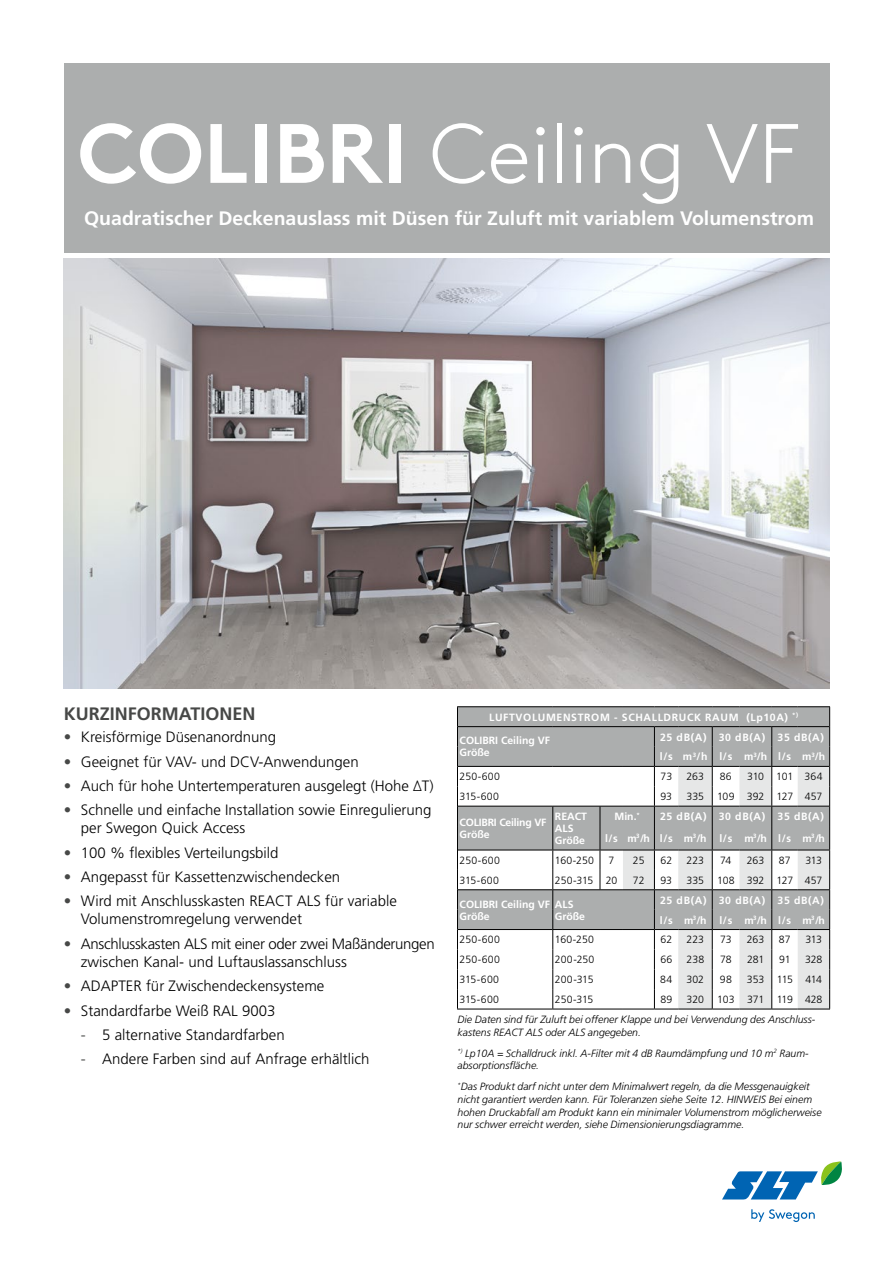
<style>
.page{position:relative;width:893px;height:1263px;background:#fff}
.page>*{position:absolute;margin:0;border:0;box-sizing:border-box;transform-origin:0 0}
.t1{font:300 84px "Swegon Brown";color:#fff}
.t2{font:700 19.5px "Frutiger LT Pro";color:#fff}
.t3{font:700 18px "Frutiger LT Pro";color:#474847}
.t4{font:300 15px/18px "Frutiger LT Pro";color:#000}
.t5{font:300 15px/18px "Frutiger LT Pro";letter-spacing:-.02em;color:#000}
.t6{font:italic 300 10.5px/12.6px "Frutiger LT Pro";color:#000}
.t7{font:300 10.5px "Frutiger LT Pro";color:#000}
.t8{font:700 10.5px/19.8px "Frutiger LT Pro";letter-spacing:.06em;color:#fff}
.t9{font:700 10.5px/12px "Frutiger LT Pro";color:#fff}
.t10{font:700 10.5px/12px "Frutiger LT Pro";letter-spacing:-.02em;color:#fff}
.t11{font:300 10.5px "Frutiger LT Pro";letter-spacing:-.02em;color:#000}
.t12{font:300 10.5px "Frutiger LT Pro";letter-spacing:-.04em;color:#000}
.s1{font-weight:700}
.s2{color:#474847}
.s3{font-family:"Swegon Brown"}
</style>
<div class="page">
<svg style="left:751px;top:1209px;width:64px;height:13px"></svg>
<svg style="left:722px;top:1161px;width:120px;height:38px"></svg>
<img style="left:64px;top:259px;width:765px;height:429px">
<div style="left:64px;top:64px;width:765px;height:189px;background:#acaeae"></div>
<svg style="left:458px;top:707px;width:371px;height:222px;fill:#acaeae"></svg>
<svg style="left:798px;top:767px;width:31px;height:242px;background:#d0d1d1"></svg>
<hr style="left:457px;top:706px;width:96px;height:1px;background:#000">
<hr style="left:553px;top:706px;width:47px;height:1px;background:#000">
<svg style="left:600px;top:706px;width:23px;height:1px"></svg>
<hr style="left:623px;top:706px;width:31px;height:1px;background:#000">
<svg style="left:654px;top:706px;width:24px;height:1px"></svg>
<hr style="left:678px;top:706px;width:34px;height:1px;background:#000">
<svg style="left:712px;top:706px;width:27px;height:1px"></svg>
<hr style="left:739px;top:706px;width:33px;height:1px;background:#000">
<svg style="left:772px;top:706px;width:26px;height:1px"></svg>
<hr style="left:798px;top:706px;width:32px;height:1px;background:#000">
<svg style="left:457px;top:707px;width:1px;height:302px"></svg>
<hr style="left:458px;top:726px;width:95px;height:1px;background:#000">
<hr style="left:798px;top:726px;width:31px;height:1px;background:#000">
<hr style="left:798px;top:766px;width:31px;height:1px;background:#000">
<hr style="left:458px;top:766px;width:95px;height:1px;background:#000">
<svg style="left:829px;top:707px;width:1px;height:302px"></svg>
<hr style="left:458px;top:806px;width:95px;height:1px;background:#000">
<hr style="left:458px;top:850px;width:95px;height:1px;background:#000">
<hr style="left:458px;top:889px;width:95px;height:1px;background:#000">
<hr style="left:798px;top:889px;width:32px;height:1px;background:#000">
<hr style="left:457px;top:1009px;width:96px;height:1px;background:#000">
<hr style="left:798px;top:1009px;width:32px;height:1px;background:#000">
<hr style="left:458px;top:929px;width:95px;height:1px;background:#000">
<hr style="left:798px;top:806px;width:31px;height:1px;background:#000">
<hr style="left:798px;top:850px;width:32px;height:1px;background:#000">
<svg style="left:552px;top:726px;width:246px;height:284px"></svg>
<hr style="left:798px;top:929px;width:32px;height:1px;background:#000">
<h1 class="t1" style="left:78px;top:92px;width:723px"><span class="s1">COLIBRI</span> Ceiling VF</h1>
<h2 class="t2" style="left:84px;top:207px;width:731px">Quadratischer Deckenauslass mit Düsen für Zuluft mit variablem Volumenstrom</h2>
<p class="t3" style="left:64px;top:703px;width:193px">KURZINFORMATIONEN</p>
<p class="t4" style="left:64px;top:728px;width:214px"><span class="s2">•</span> Kreisförmige Düsenanordnung</p>
<p class="t4" style="left:64px;top:752px;width:296px"><span class="s2">•</span> Geeignet für VAV- und DCV-Anwendungen</p>
<p class="t4" style="left:64px;top:777px;width:371px"><span class="s2">•</span> Auch für hohe Untertemperaturen ausgelegt (Hohe <span class="s3">Δ</span>T)</p>
<p class="t4" style="left:81px;top:801px;width:352px;text-indent:-17px"><span class="s2">•</span> Schnelle und einfache Installation sowie Einregulierung per Swegon Quick Access</p>
<p class="t4" style="left:64px;top:843px;width:216px"><span class="s2">•</span> 100 % flexibles Verteilungsbild</p>
<p class="t4" style="left:64px;top:868px;width:278px"><span class="s2">•</span> Angepasst für Kassettenzwischendecken</p>
<p class="t4" style="left:81px;top:892px;width:317px;text-indent:-17px"><span class="s2">•</span> Wird mit Anschlusskasten REACT ALS für variable<br>Volumenstromregelung verwendet</p>
<p class="t5" style="left:81px;top:935px;width:355px;text-indent:-17px"><span class="s2">•</span> Anschlusskasten ALS mit einer oder zwei Maßänderungen zwischen Kanal- und Luftauslassanschluss</p>
<p class="t4" style="left:64px;top:977px;width:262px"><span class="s2">•</span> ADAPTER für Zwischendeckensysteme</p>
<p class="t4" style="left:64px;top:1001px;width:213px"><span class="s2">•</span> Standardfarbe Weiß RAL 9003</p>
<p class="t4" style="left:81px;top:1026px;width:205px"><span class="s2">-</span> 5 alternative Standardfarben</p>
<p class="t4" style="left:81px;top:1050px;width:290px"><span class="s2">-</span> Andere Farben sind auf Anfrage erhältlich</p>
<p class="t8" style="left:489px;top:707px;width:310px">LUFTVOLUMENSTROM - SCHALLDRUCK RAUM (Lp10A) <sup>*)</sup></p>
<p class="t9" style="left:460px;top:735px;width:92px">COLIBRI Ceiling VF<br>Größe</p>
<p class="t8" style="left:660px;top:727px;width:167px">25 dB(A) 30 dB(A) 35 dB(A) l/s m<sup>3</sup>/h l/s m<sup>3</sup>/h l/s m<sup>3</sup>/h</p>
<p class="t7" style="left:460px;top:770px;width:42px">250-600</p>
<p class="t7" style="left:660px;top:770px;width:13px">73</p>
<p class="t7" style="left:686px;top:770px;width:19px">263</p>
<p class="t7" style="left:720px;top:770px;width:13px">86</p>
<p class="t11" style="left:747px;top:770px;width:77px">310 101 364</p>
<p class="t7" style="left:460px;top:790px;width:41px">315-600</p>
<p class="t7" style="left:660px;top:790px;width:13px">93</p>
<p class="t7" style="left:686px;top:790px;width:19px">335</p>
<p class="t7" style="left:717px;top:790px;width:107px">109 392 127 457</p>
<p class="t10" style="left:460px;top:816px;width:88px">COLIBRI Ceiling VF<br>Größe</p>
<p class="t9" style="left:555px;top:810px;width:34px">REACT<br>ALS<br>Größe</p>
<p class="t9" style="left:614px;top:810px;width:27px">Min.<sup>*</sup></p>
<p class="t8" style="left:605px;top:805px;width:221px;line-height:21.9px;text-align:right">25 dB(A) 30 dB(A) 35 dB(A)<br>l/s m<sup>3</sup>/h l/s m<sup>3</sup>/h l/s m<sup>3</sup>/h l/s m<sup>3</sup>/h</p>
<p class="t7" style="left:460px;top:854px;width:42px">250-600</p>
<p class="t7" style="left:555px;top:854px;width:40px">160-250</p>
<p class="t7" style="left:609px;top:854px;width:7px">7</p>
<p class="t7" style="left:633px;top:854px;width:13px">25</p>
<p class="t7" style="left:660px;top:854px;width:13px">62</p>
<p class="t7" style="left:686px;top:854px;width:19px">223</p>
<p class="t7" style="left:720px;top:854px;width:13px">74</p>
<p class="t7" style="left:747px;top:854px;width:19px">263</p>
<p class="t7" style="left:779px;top:854px;width:13px">87</p>
<p class="t7" style="left:805px;top:854px;width:18px">313</p>
<p class="t7" style="left:460px;top:874px;width:41px">315-600</p>
<p class="t7" style="left:555px;top:874px;width:64px">250-315 20</p>
<p class="t7" style="left:633px;top:874px;width:13px">72</p>
<p class="t7" style="left:661px;top:874px;width:13px">93</p>
<p class="t7" style="left:686px;top:874px;width:19px">335</p>
<p class="t7" style="left:717px;top:874px;width:107px">108 392 127 457</p>
<p class="t9" style="left:460px;top:898px;width:92px">COLIBRI Ceiling VF<br>Größe</p>
<p class="t9" style="left:555px;top:898px;width:32px">ALS<br>Größe</p>
<p class="t8" style="left:660px;top:890px;width:167px">25 dB(A) 30 dB(A) 35 dB(A) l/s m<sup>3</sup>/h l/s m<sup>3</sup>/h l/s m<sup>3</sup>/h</p>
<p class="t7" style="left:460px;top:934px;width:42px">250-600</p>
<p class="t7" style="left:555px;top:934px;width:40px">160-250</p>
<p class="t7" style="left:660px;top:934px;width:13px">62</p>
<p class="t7" style="left:686px;top:934px;width:19px">223</p>
<p class="t7" style="left:720px;top:934px;width:13px">73</p>
<p class="t7" style="left:747px;top:934px;width:19px">263</p>
<p class="t7" style="left:779px;top:934px;width:13px">87</p>
<p class="t7" style="left:805px;top:934px;width:18px">313</p>
<p class="t7" style="left:460px;top:953px;width:42px">250-600</p>
<p class="t7" style="left:555px;top:953px;width:41px">200-250</p>
<p class="t7" style="left:660px;top:953px;width:13px">66</p>
<p class="t7" style="left:686px;top:953px;width:19px">238</p>
<p class="t7" style="left:720px;top:953px;width:13px">78</p>
<p class="t7" style="left:747px;top:953px;width:19px">281</p>
<p class="t7" style="left:779px;top:953px;width:13px">91</p>
<p class="t7" style="left:805px;top:953px;width:19px">328</p>
<p class="t7" style="left:460px;top:973px;width:41px">315-600</p>
<p class="t7" style="left:555px;top:973px;width:40px">200-315</p>
<p class="t7" style="left:660px;top:973px;width:14px">84</p>
<p class="t7" style="left:686px;top:973px;width:19px">302</p>
<p class="t7" style="left:720px;top:973px;width:13px">98</p>
<p class="t12" style="left:747px;top:973px;width:77px">353 115 414</p>
<p class="t7" style="left:460px;top:993px;width:41px">315-600</p>
<p class="t7" style="left:555px;top:993px;width:40px">250-315</p>
<p class="t7" style="left:660px;top:993px;width:13px">89</p>
<p class="t7" style="left:687px;top:993px;width:19px">320</p>
<p class="t7" style="left:717px;top:993px;width:107px">103 371 119 428</p>
<p class="t6" style="left:457px;top:1013px;width:359px">Die Daten sind für Zuluft bei offener Klappe und bei Verwendung des Anschluss&shy;kastens REACT ALS oder ALS angegeben.</p>
<p class="t6" style="left:457px;top:1047px;width:353px"><sup>*)</sup> Lp10A = Schalldruck inkl. A-Filter mit 4 dB Raumdämpfung und 10 m<sup>2</sup> Raum&shy;absorptionsfläche.</p>
<p class="t6" style="left:457px;top:1080px;width:366px"><sup>*</sup>Das Produkt darf nicht unter dem Minimalwert regeln, da die Messgenauigkeit nicht garantiert werden kann. Für Toleranzen siehe Seite 12. HINWEIS Bei einem hohen Druckabfall am Produkt kann ein minimaler Volumenstrom möglicherweise nur schwer erreicht werden, siehe Dimensionierungsdiagramme.</p>
</div>
